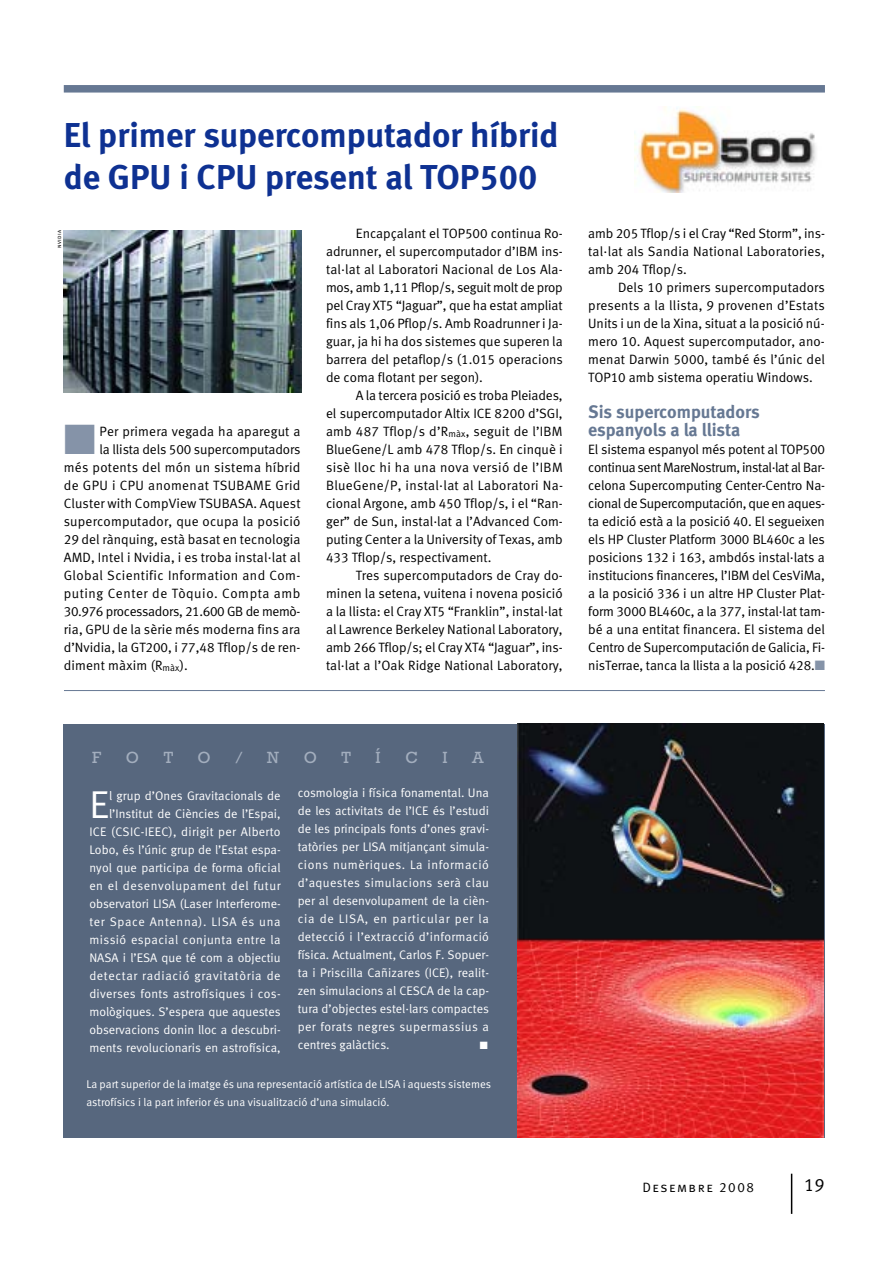
<style>
.page{position:relative;width:893px;height:1263px;background:#fff}
.page>*{position:absolute;margin:0;border:0;box-sizing:border-box;transform-origin:0 0}
.t1{font:38.85px "Meta Normal LF";color:#fff}
.t2{font:34.5px/42px "Meta Bold LF";color:#0e3192}
.t3{font:18px/18px "Meta Bold LF";letter-spacing:-.005em;color:#667893}
.t4{font:18px "Meta Normal LF";color:#000}
.t5{font:16.5px "Rockwell";color:#a3aebe}
.t6{font:13.5px/18px "Meta Normal LF";letter-spacing:.005em;color:#000;text-align:justify}
.t7{font:13.5px "Meta Normal LF";letter-spacing:.03em;color:#000}
.t8{font:13.5px "Meta Normal LF";letter-spacing:-.025em;color:#000}
.t9{font:13.5px "Meta Normal LF";letter-spacing:.04em;color:#000}
.t10{font:13.5px "Meta Normal LF Caps";letter-spacing:.11em;color:#000}
.t11{font:12.45px/18px "Meta Normal LF";color:#fff;text-align:right}
.t12{font:11.25px/18px "Meta Normal LF";color:#fff}
.t13{font:10.5px "Zapf Dingbats ITC";color:#fff}
.t14{font:6px "Meta Normal LF Caps";letter-spacing:.055em;color:#000}
.s1{color:#8593a8}
</style>
<div class="page">
<hr style="left:791px;top:1174px;width:1px;height:40px;background:#000">
<img style="left:634px;top:107px;width:182px;height:85px">
<div style="left:64px;top:85px;width:761px;height:8px;background:#667893"></div>
<img style="left:64px;top:230px;width:237px;height:162px">
<hr style="left:64px;top:690px;width:761px;height:1px;background:#667893">
<div style="left:64px;top:724px;width:761px;height:414px;background:#57677e"></div>
<img style="left:518px;top:724px;width:306px;height:414px">
<h2 class="t2" style="left:64px;top:117px;width:496px">El primer supercomputador híbrid de GPU i CPU present al TOP500</h2>
<p class="t14" style="left:57px;top:248px;width:20px;rotate:-90deg">nvidia</p>
<p class="t6" style="left:64px;top:423px;width:238px"><span class="s1">■</span> Per primera vegada ha aparegut a</p>
<p class="t6" style="left:100px;top:441px;width:202px">la llista dels 500 supercomputadors</p>
<p class="t6" style="left:64px;top:459px;width:238px">més potents del món un sistema híbrid</p>
<p class="t7" style="left:64px;top:480px;width:238px">de GPU i CPU anomenat TSUBAME Grid</p>
<p class="t6" style="left:64px;top:495px;width:238px">Cluster with CompView TSUBASA. Aquest</p>
<p class="t6" style="left:64px;top:513px;width:238px">supercomputador, que ocupa la posició</p>
<p class="t6" style="left:64px;top:531px;width:238px">29 del rànquing, està basat en tecnologia</p>
<p class="t6" style="left:64px;top:549px;width:238px">AMD, Intel i Nvidia, i es troba instal·lat al</p>
<p class="t7" style="left:64px;top:570px;width:238px">Global Scientific Information and Com-</p>
<p class="t9" style="left:64px;top:588px;width:238px">puting Center de Tòquio. Compta amb</p>
<p class="t8" style="left:64px;top:606px;width:238px">30.976 processadors, 21.600 GB de memò-</p>
<p class="t6" style="left:64px;top:621px;width:238px">ria, GPU de la sèrie més moderna fins ara</p>
<p class="t6" style="left:64px;top:639px;width:238px">d’Nvidia, la GT200, i 77,48 Tflop/s de ren-</p>
<p class="t6" style="left:64px;top:657px;width:126px">diment màxim (R<sub>màx</sub>).</p>
<p class="t6" style="left:326px;top:225px;width:238px;text-indent:30px">Encapçalant el TOP500 continua Ro&shy;adrunner, el supercomputador d’IBM ins&shy;tal·lat al Laboratori Nacional de Los Ala&shy;mos, amb 1,11 Pflop/s, seguit molt de prop pel Cray XT5 “Jaguar”, que ha estat ampliat fins als 1,06 Pflop/s. Amb Roadrunner i Ja&shy;guar, ja hi ha dos sistemes que superen la barrera del petaflop/s (1.015 operacions de coma flotant per segon).</p>
<p class="t6" style="left:326px;top:387px;width:238px;text-indent:30px">A la tercera posició es troba Pleiades, el supercomputador Altix ICE 8200 d’SGI, amb 487 Tflop/s d’R<sub>màx</sub>, seguit de l’IBM BlueGene/L amb 478 Tflop/s. En cinquè i sisè lloc hi ha una nova versió de l’IBM BlueGene/P, instal·lat al Laboratori Na&shy;cional Argone, amb 450 Tflop/s, i el “Ran&shy;ger” de Sun, instal·lat a l’Advanced Com&shy;puting Center a la University of Texas, amb 433 Tflop/s, respectivament.</p>
<p class="t6" style="left:326px;top:567px;width:238px;text-indent:30px">Tres supercomputadors de Cray do&shy;minen la setena, vuitena i novena posició a la llista: el Cray XT5 “Franklin”, instal·lat al Lawrence Berkeley National Laboratory, amb 266 Tflop/s; el Cray XT4 “Jaguar”, ins&shy;tal·lat a l’Oak Ridge National Laboratory,</p>
<p class="t6" style="left:588px;top:225px;width:238px">amb 205 Tflop/s i el Cray “Red Storm”, ins&shy;tal·lat als Sandia National Laboratories, amb 204 Tflop/s.</p>
<p class="t6" style="left:588px;top:279px;width:238px;text-indent:30px">Dels 10 primers supercomputadors presents a la llista, 9 provenen d’Estats Units i un de la Xina, situat a la posició nú&shy;mero 10. Aquest supercomputador, ano&shy;menat Darwin 5000, també és l’únic del TOP10 amb sistema operatiu Windows.</p>
<h3 class="t3" style="left:588px;top:404px;width:173px">Sis supercomputadors espanyols a la llista</h3>
<p class="t6" style="left:588px;top:441px;width:238px">El sistema espanyol més potent al TOP500 continua sent MareNostrum, instal·lat al Bar&shy;celona Supercomputing Center-Centro Na&shy;cional de Supercomputación, que en aques&shy;ta edició està a la posició 40. El segueixen els HP Cluster Platform 3000 BL460c a les posicions 132 i 163, ambdós instal·lats a institucions financeres, l’IBM del CesViMa, a la posició 336 i un altre HP Cluster Plat&shy;form 3000 BL460c, a la 377, instal·lat tam&shy;bé a una entitat financera. El sistema del Centro de Supercomputación de Galicia, Fi&shy;nisTerrae, tanca la llista a la posició 428.<span class="s1">■</span></p>
<p class="t5" style="left:92px;top:752px;width:11px">F</p>
<p class="t5" style="left:126px;top:752px;width:15px">O</p>
<p class="t5" style="left:164px;top:752px;width:11px">T</p>
<p class="t5" style="left:198px;top:752px;width:15px">O</p>
<p class="t5" style="left:235px;top:752px;width:9px">/</p>
<p class="t5" style="left:267px;top:752px;width:13px">N</p>
<p class="t5" style="left:304px;top:752px;width:15px">O</p>
<p class="t5" style="left:341px;top:752px;width:11px">T</p>
<p class="t5" style="left:376px;top:752px;width:7px">Í</p>
<p class="t5" style="left:405px;top:752px;width:14px">C</p>
<p class="t5" style="left:442px;top:752px;width:7px">I</p>
<p class="t5" style="left:472px;top:752px;width:13px">A</p>
<p class="t11" style="left:89px;top:787px;width:193px">l grup d’Ones Gravitacionals de l’Institut de Ciències de l’Espai, ICE (CSIC-IEEC), dirigit per Alberto Lobo, és l’únic grup de l’Estat espa&shy;nyol que participa de forma oficial en el desenvolupament del futur observatori LISA (Laser Interferome&shy;ter Space Antenna). LISA és una missió espacial conjunta entre la NASA i l’ESA que té com a objectiu detectar radiació gravitatòria de diverses fonts astrofísiques i cos&shy;mològiques. S’espera que aquestes observacions donin lloc a descubri&shy;ments revolucionaris en astrofísica,</p>
<p class="t11" style="left:298px;top:784px;width:193px;text-align:justify">cosmologia i física fonamental. Una de les activitats de l’ICE és l’estudi de les principals fonts d’ones gravi&shy;tatòries per LISA mitjançant simula&shy;cions numèriques. La informació d’aquestes simulacions serà clau per al desenvolupament de la cièn&shy;cia de LISA, en particular per la detecció i l’extracció d’informació física. Actualment, Carlos F. Sopuer&shy;ta i Priscilla Cañizares (ICE), realit&shy;zen simulacions al CESCA de la cap&shy;tura d’objectes estel·lars compactes per forats negres supermassius a centres galàctics.</p>
<h1 class="t1" style="left:89px;top:789px;width:21px">E</h1>
<p class="t13" style="left:480px;top:1039px;width:9px">■</p>
<p class="t12" style="left:86px;top:1076px;width:406px">La part superior de la imatge és una representació artística de LISA i aquests sistemes astrofísics i la part inferior és una visualització d’una simulació.</p>
<p class="t10" style="left:642px;top:1182px;width:113px">Desembre 2008</p>
<h3 class="t4" style="left:804px;top:1178px;width:22px">19</h3>
</div>
